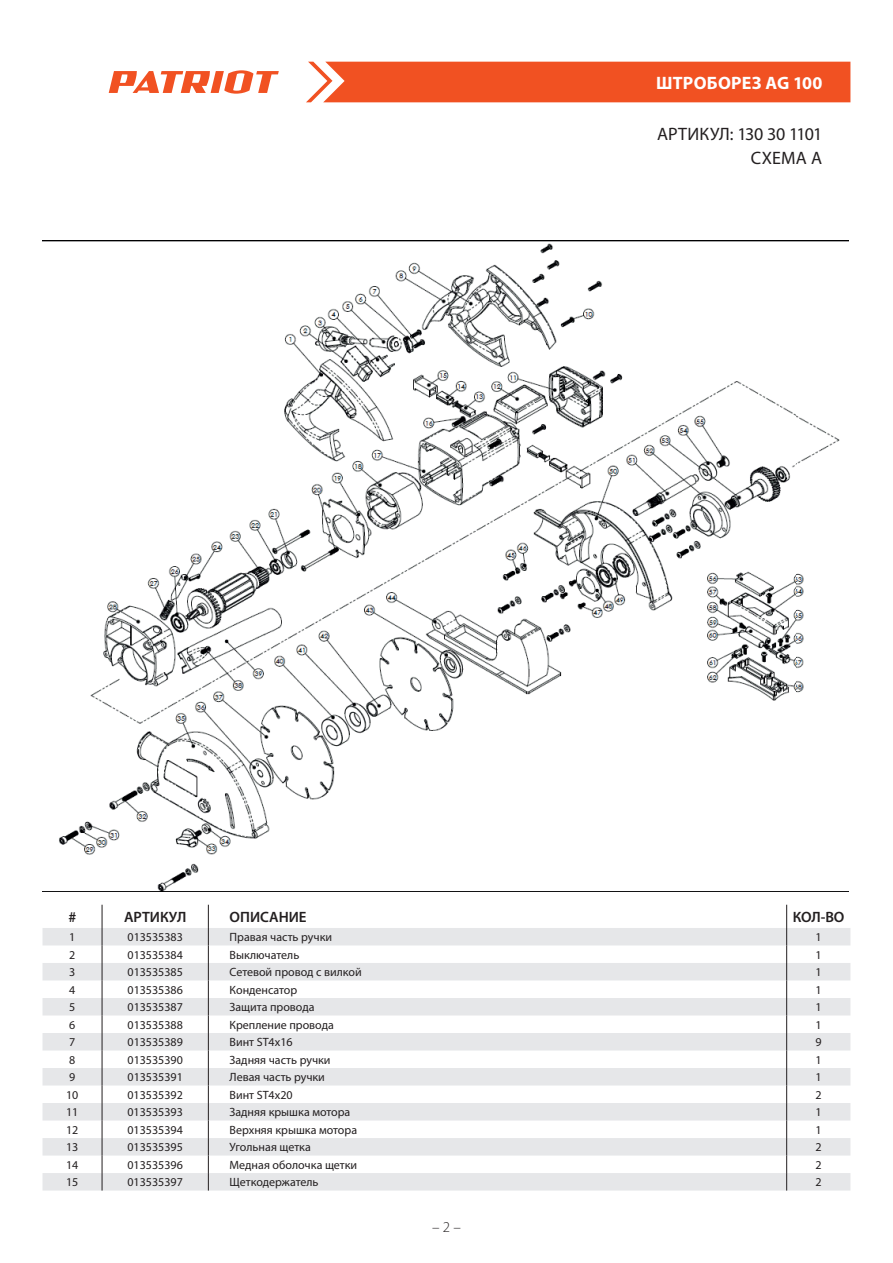
<style>
.page{position:relative;width:893px;height:1263px;background:#fff}
.page>*{position:absolute;margin:0;border:0;box-sizing:border-box;transform-origin:0 0}
.t1{font:18px/24px "Myriad Pro";color:#231f20;text-align:right}
.t2{font:700 18px "Myriad Pro";letter-spacing:.015em;color:#fff}
.t3{font:600 15px "Myriad Pro";color:#231f20}
.t4{font:300 15px "Myriad Pro";color:#231f20}
.t5{font:12px "Myriad Pro";color:#231f20}
</style>
<div class="page">
<div style="left:306px;top:62px;width:544px;height:40px;background:#f15122"></div>
<svg style="left:109px;top:70px;width:170px;height:24px"></svg>
<svg style="left:43px;top:928px;width:807px;height:262px;fill:#e6e7e9"></svg>
<svg style="left:102px;top:905px;width:1px;height:285px"></svg>
<svg style="left:208px;top:905px;width:1px;height:285px"></svg>
<svg style="left:786px;top:905px;width:1px;height:285px"></svg>
<img style="left:43px;top:241px;width:806px;height:651px">
<h1 class="t2" style="left:656px;top:71px;width:168px">Штроборез AG 100</h1>
<h1 class="t1" style="left:657px;top:122px;width:167px">АРТИКУЛ: 130 30 1101<br>СХЕМА а</h1>
<p class="t3" style="left:68px;top:907px;width:9px">#</p>
<p class="t3" style="left:124px;top:907px;width:64px">АРТИКУЛ</p>
<p class="t3" style="left:230px;top:907px;width:78px">ОПИСАНИЕ</p>
<p class="t3" style="left:793px;top:907px;width:53px">КОЛ-ВО</p>
<p class="t5" style="left:69px;top:930px;width:8px">1</p>
<p class="t5" style="left:128px;top:930px;width:57px">013535383</p>
<p class="t5" style="left:230px;top:930px;width:104px">Правая часть ручки</p>
<p class="t5" style="left:815px;top:930px;width:8px">1</p>
<p class="t5" style="left:69px;top:947px;width:8px">2</p>
<p class="t5" style="left:128px;top:947px;width:57px">013535384</p>
<p class="t5" style="left:230px;top:947px;width:71px">Выключатель</p>
<p class="t5" style="left:815px;top:947px;width:8px">1</p>
<p class="t5" style="left:69px;top:965px;width:8px">3</p>
<p class="t5" style="left:128px;top:965px;width:57px">013535385</p>
<p class="t5" style="left:230px;top:965px;width:134px">Сетевой провод с вилкой</p>
<p class="t5" style="left:815px;top:965px;width:8px">1</p>
<p class="t5" style="left:69px;top:982px;width:8px">4</p>
<p class="t5" style="left:128px;top:982px;width:57px">013535386</p>
<p class="t5" style="left:230px;top:982px;width:69px">Конденсатор</p>
<p class="t5" style="left:815px;top:982px;width:8px">1</p>
<p class="t5" style="left:69px;top:1000px;width:8px">5</p>
<p class="t5" style="left:128px;top:1000px;width:57px">013535387</p>
<p class="t5" style="left:230px;top:1000px;width:86px">Защита провода</p>
<p class="t5" style="left:815px;top:1000px;width:8px">1</p>
<p class="t5" style="left:69px;top:1017px;width:8px">6</p>
<p class="t5" style="left:128px;top:1017px;width:57px">013535388</p>
<p class="t5" style="left:230px;top:1017px;width:106px">Крепление провода</p>
<p class="t5" style="left:815px;top:1017px;width:8px">1</p>
<p class="t5" style="left:69px;top:1035px;width:8px">7</p>
<p class="t5" style="left:128px;top:1035px;width:57px">013535389</p>
<p class="t5" style="left:230px;top:1035px;width:65px">Винт ST4х16</p>
<p class="t5" style="left:815px;top:1035px;width:8px">9</p>
<p class="t5" style="left:69px;top:1052px;width:8px">8</p>
<p class="t5" style="left:128px;top:1052px;width:57px">013535390</p>
<p class="t5" style="left:230px;top:1052px;width:102px">Задняя часть ручки</p>
<p class="t5" style="left:815px;top:1052px;width:8px">1</p>
<p class="t5" style="left:69px;top:1070px;width:8px">9</p>
<p class="t5" style="left:128px;top:1070px;width:57px">013535391</p>
<p class="t5" style="left:230px;top:1070px;width:97px">Левая часть ручки</p>
<p class="t5" style="left:815px;top:1070px;width:8px">1</p>
<p class="t5" style="left:66px;top:1087px;width:14px">10</p>
<p class="t5" style="left:127px;top:1087px;width:57px">013535392</p>
<p class="t5" style="left:230px;top:1087px;width:65px">Винт ST4х20</p>
<p class="t5" style="left:815px;top:1087px;width:8px">2</p>
<p class="t5" style="left:66px;top:1105px;width:14px">11</p>
<p class="t5" style="left:127px;top:1105px;width:57px">013535393</p>
<p class="t5" style="left:230px;top:1105px;width:122px">Задняя крышка мотора</p>
<p class="t5" style="left:815px;top:1105px;width:8px">1</p>
<p class="t5" style="left:66px;top:1122px;width:14px">12</p>
<p class="t5" style="left:127px;top:1122px;width:57px">013535394</p>
<p class="t5" style="left:230px;top:1122px;width:129px">Верхняя крышка мотора</p>
<p class="t5" style="left:815px;top:1122px;width:8px">1</p>
<p class="t5" style="left:66px;top:1140px;width:14px">13</p>
<p class="t5" style="left:127px;top:1140px;width:57px">013535395</p>
<p class="t5" style="left:230px;top:1140px;width:83px">Угольная щетка</p>
<p class="t5" style="left:815px;top:1140px;width:8px">2</p>
<p class="t5" style="left:66px;top:1157px;width:14px">14</p>
<p class="t5" style="left:127px;top:1157px;width:57px">013535396</p>
<p class="t5" style="left:230px;top:1157px;width:129px">Медная оболочка щетки</p>
<p class="t5" style="left:815px;top:1157px;width:8px">2</p>
<p class="t5" style="left:66px;top:1175px;width:14px">15</p>
<p class="t5" style="left:127px;top:1175px;width:57px">013535397</p>
<p class="t5" style="left:230px;top:1175px;width:90px">Щеткодержатель</p>
<p class="t5" style="left:815px;top:1175px;width:8px">2</p>
<p class="t4" style="left:432px;top:1218px;width:30px">– 2 –</p>
</div>
